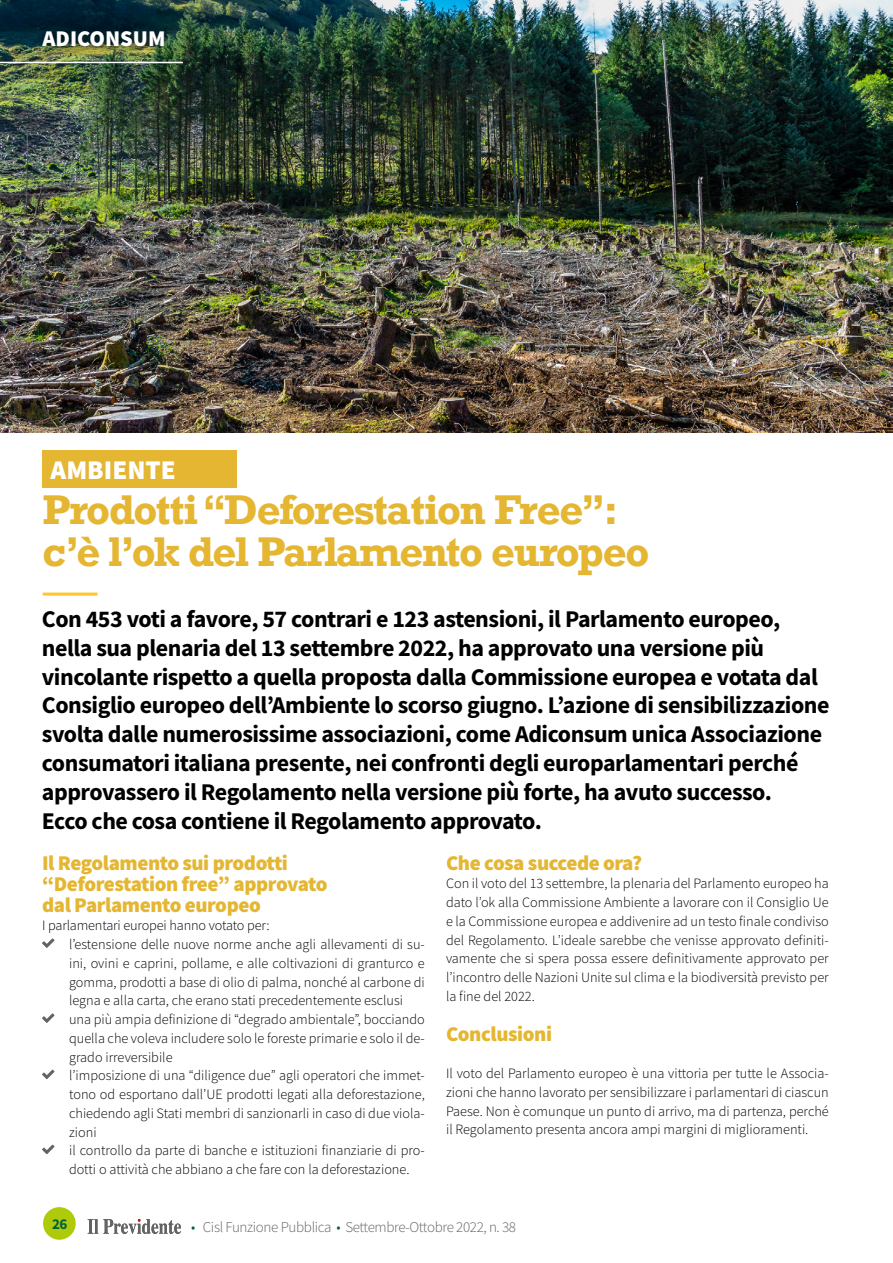
<style>
.page{position:relative;width:893px;height:1263px;background:#fff}
.page>*{position:absolute;margin:0;border:0;box-sizing:border-box;transform-origin:0 0}
.t1{font:700 39px/42px "Rockwell";letter-spacing:-.04em;color:#e4b632}
.t2{font:900 27px "Source Sans Pro";color:#fff}
.t3{font:700 24px/28.8px "Source Sans Pro";letter-spacing:-.02em;color:#000}
.t4{font:900 22.5px "Source Sans Pro";color:#fff}
.t5{font:900 21px/21px "Source Sans Pro";letter-spacing:-.02em;color:#e4b632}
.t6{font:300 15px "Source Sans Pro";letter-spacing:-.025em;color:#646363}
.t7{font:700 15px "Source Sans Pro";color:#00623a}
.t8{font:300 14.25px/18.8px "Source Sans Pro";color:#000;text-align:justify}
.s1{color:#00623a}
</style>
<div class="page">
<div style="left:43px;top:1207px;width:33px;height:33px;background:#afca0b;border-radius:50%"></div>
<svg style="left:88px;top:1219px;width:93px;height:15px"></svg>
<img style="left:0;top:0;width:893px;height:432px">
<div style="left:42px;top:450px;width:195px;height:37px;background:#e4b632"></div>
<hr style="left:43px;top:593px;width:55px;height:3px;background:#ffc52b">
<svg style="left:42px;top:938px;width:12px;height:10px"></svg>
<svg style="left:42px;top:1013px;width:12px;height:10px"></svg>
<svg style="left:42px;top:1070px;width:12px;height:9px"></svg>
<svg style="left:42px;top:1145px;width:12px;height:9px"></svg>
<hr style="left:0;top:62px;width:183px;height:1px;background:#fff">
<div style="left:35px;top:23px;width:137px;height:31px;background:#000;opacity:.75"></div>
<h3 class="t4" style="left:43px;top:23px;width:124px">ADICONSUM</h3>
<h2 class="t2" style="left:51px;top:451px;width:127px">AMBIENTE</h2>
<h1 class="t1" style="left:43px;top:488px;width:608px">Prodotti “Deforestation Free”: c’è l’ok del Parlamento europeo</h1>
<p class="t3" style="left:42px;top:604px;width:789px">Con 453 voti a favore, 57 contrari e 123 astensioni, il Parlamento europeo, nella sua plenaria del 13 settembre 2022, ha approvato una versione più vincolante rispetto a quella proposta dalla Commissione europea e votata dal Consiglio europeo dell’Ambiente lo scorso giugno. L’azione di sensibilizzazione svolta dalle numerosissime associazioni, come Adiconsum unica Associazione consumatori italiana presente, nei confronti degli europarlamentari perché approvassero il Regolamento nella versione più forte, ha avuto successo.<br>Ecco che cosa contiene il Regolamento approvato.</p>
<h3 class="t5" style="left:42px;top:852px;width:287px">Il Regolamento sui prodotti “Deforestation free” approvato dal Parlamento europeo</h3>
<p class="t8" style="left:69px;top:916px;width:357px;text-align:left;text-indent:-27px">I parlamentari europei hanno votato per:<br>l’estensione delle nuove norme anche agli allevamenti di su&shy;ini, ovini e caprini, pollame, e alle coltivazioni di granturco e gomma, prodotti a base di olio di palma, nonché al carbone di legna e alla carta, che erano stati precedentemente esclusi una più ampia definizione di “degrado ambientale”, bocciando quella che voleva includere solo le foreste primarie e solo il de&shy;grado irreversibile<br>l’imposizione di una “diligence due” agli operatori che immet&shy;tono od esportano dall’UE prodotti legati alla deforestazione, chiedendo agli Stati membri di sanzionarli in caso di due viola&shy;zioni<br>il controllo da parte di banche e istituzioni finanziarie di pro&shy;dotti o attività che abbiano a che fare con la deforestazione.</p>
<h3 class="t5" style="left:446px;top:852px;width:198px">Che cosa succede ora?</h3>
<p class="t8" style="left:446px;top:874px;width:384px">Con il voto del 13 settembre, la plenaria del Parlamento europeo ha dato l’ok alla Commissione Ambiente a lavorare con il Consiglio Ue e la Commissione europea e addivenire ad un testo finale condiviso del Regolamento. L’ideale sarebbe che venisse approvato definiti&shy;vamente che si spera possa essere definitivamente approvato per l’incontro delle Nazioni Unite sul clima e la biodiversità previsto per la fine del 2022.</p>
<h3 class="t5" style="left:446px;top:1023px;width:107px">Conclusioni</h3>
<p class="t8" style="left:446px;top:1064px;width:384px">Il voto del Parlamento europeo è una vittoria per tutte le Associa&shy;zioni che hanno lavorato per sensibilizzare i parlamentari di ciascun Paese. Non è comunque un punto di arrivo, ma di partenza, perché il Regolamento presenta ancora ampi margini di miglioramenti.</p>
<p class="t7" style="left:52px;top:1214px;width:17px">26</p>
<p class="t6" style="left:191px;top:1218px;width:326px"><span class="s1">•</span> Cisl Funzione Pubblica <span class="s1">•</span> Settembre-Ottobre 2022, n. 38</p>
</div>
